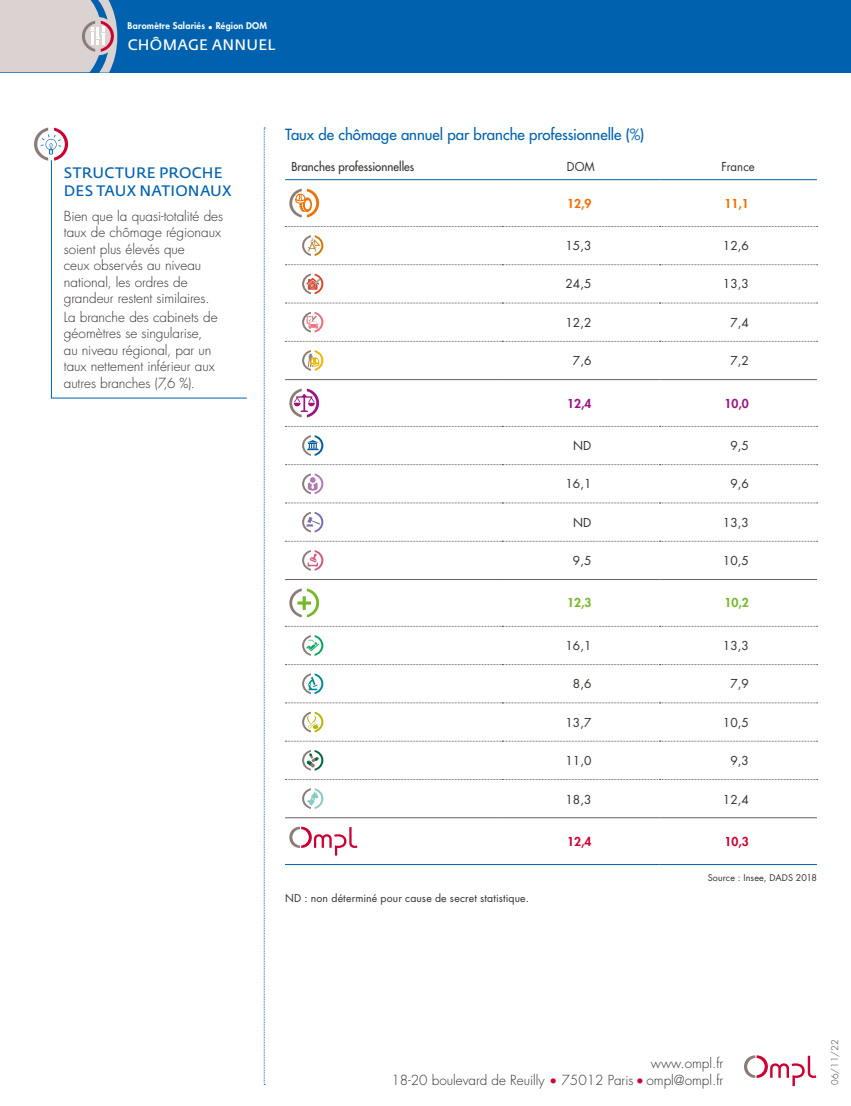
<style>
.page{position:relative;width:851px;height:1106px;background:#fff}
.page>*{position:absolute;margin:0;border:0;box-sizing:border-box;transform-origin:0 0}
.t1{font:500 15px "Futura Std";letter-spacing:-.005em;color:#0062ae}
.t2{font:15px/18px "Fedra Sans Std";letter-spacing:.01em;color:#0062ae}
.t3{font:15px "Fedra Sans Std";letter-spacing:.02em;color:#fff}
.t4{font:300 13.5px/16.5px "Futura Std";color:#352f2d}
.t5{font:12px "Futura Std";color:#352f2d}
.t6{font:500 12px "Futura Std";letter-spacing:.005em;color:#352f2d;scale:.95 1}
.t7{font:12px "Futura Std";color:#352f2d;scale:.95 1}
.t8{font:800 12px "Futura Std";color:#ee7100}
.t9{font:800 12px "Futura Std";color:#9d1380}
.t10{font:800 12px "Futura Std";color:#75b726}
.t11{font:800 12px "Futura Std";color:#cb0132}
.t12{font:10.5px "Futura Std";letter-spacing:.015em;color:#352f2d}
.t13{font:800 9px "Futura Std";letter-spacing:.025em;color:#fff}
.t14{font:9px "Futura Std";letter-spacing:.015em;color:#352f2d}
.t15{font:300 9px "Futura Std";color:#352f2d}
.s1{color:#cb0132}
</style>
<div class="page">
<div style="left:0;top:0;width:850px;height:72px;background:#0062ae"></div>
<svg style="left:264px;top:128px;width:1px;height:957px"></svg>
<svg style="left:34px;top:128px;width:34px;height:33px"></svg>
<svg style="left:51px;top:159px;width:196px;height:240px"></svg>
<svg style="left:744px;top:1055px;width:72px;height:31px"></svg>
<svg style="left:0;top:0;width:117px;height:73px;background:#cbc8cc"></svg>
<svg style="left:502px;top:180px;width:314px;height:446px"></svg>
<hr style="left:502px;top:379px;width:157px;height:1px;background:#6a5e5d">
<hr style="left:659px;top:379px;width:157px;height:1px;background:#6a5e5d">
<hr style="left:502px;top:579px;width:157px;height:1px;background:#6a5e5d">
<hr style="left:659px;top:579px;width:157px;height:1px;background:#6a5e5d">
<hr style="left:285px;top:179px;width:217px;height:1px;background:#0062ae">
<svg style="left:285px;top:226px;width:532px;height:1px"></svg>
<svg style="left:285px;top:264px;width:532px;height:1px"></svg>
<svg style="left:285px;top:303px;width:532px;height:1px"></svg>
<svg style="left:285px;top:341px;width:532px;height:1px"></svg>
<svg style="left:285px;top:426px;width:532px;height:1px"></svg>
<svg style="left:285px;top:464px;width:532px;height:1px"></svg>
<svg style="left:285px;top:502px;width:532px;height:1px"></svg>
<svg style="left:285px;top:541px;width:532px;height:1px"></svg>
<hr style="left:285px;top:379px;width:217px;height:1px;background:#6a5e5d">
<hr style="left:285px;top:579px;width:217px;height:1px;background:#6a5e5d">
<hr style="left:285px;top:817px;width:217px;height:1px;background:#6a5e5d">
<hr style="left:502px;top:179px;width:157px;height:1px;background:#0062ae">
<hr style="left:659px;top:179px;width:157px;height:1px;background:#0062ae">
<hr style="left:285px;top:864px;width:217px;height:1px;background:#0062ae">
<hr style="left:502px;top:864px;width:157px;height:1px;background:#0062ae">
<hr style="left:659px;top:864px;width:157px;height:1px;background:#0062ae">
<svg style="left:285px;top:626px;width:532px;height:1px"></svg>
<svg style="left:285px;top:664px;width:532px;height:1px"></svg>
<svg style="left:285px;top:702px;width:532px;height:1px"></svg>
<svg style="left:285px;top:741px;width:532px;height:1px"></svg>
<hr style="left:502px;top:817px;width:157px;height:1px;background:#6a5e5d">
<hr style="left:659px;top:817px;width:157px;height:1px;background:#6a5e5d">
<svg style="left:285px;top:779px;width:532px;height:1px"></svg>
<svg style="left:289px;top:189px;width:30px;height:28px"></svg>
<svg style="left:302px;top:235px;width:21px;height:21px"></svg>
<svg style="left:302px;top:273px;width:21px;height:21px"></svg>
<svg style="left:302px;top:312px;width:21px;height:20px"></svg>
<svg style="left:302px;top:350px;width:21px;height:21px"></svg>
<svg style="left:289px;top:388px;width:30px;height:29px"></svg>
<svg style="left:302px;top:435px;width:21px;height:21px"></svg>
<svg style="left:302px;top:473px;width:21px;height:21px"></svg>
<svg style="left:302px;top:512px;width:21px;height:20px"></svg>
<svg style="left:302px;top:550px;width:21px;height:20px"></svg>
<svg style="left:289px;top:588px;width:30px;height:29px"></svg>
<svg style="left:302px;top:635px;width:21px;height:21px"></svg>
<svg style="left:302px;top:673px;width:21px;height:21px"></svg>
<svg style="left:302px;top:711px;width:21px;height:21px"></svg>
<svg style="left:302px;top:750px;width:21px;height:20px"></svg>
<svg style="left:302px;top:788px;width:21px;height:21px"></svg>
<svg style="left:289px;top:826px;width:68px;height:29px"></svg>
<p class="t13" style="left:128px;top:20px;width:141px">Baromètre Salariés • Région DOM</p>
<p class="t3" style="left:128px;top:35px;width:149px">CHÔMAGE ANNUEL</p>
<p class="t2" style="left:64px;top:163px;width:169px">STRUCTURE PROCHE<br>DES TAUX NATIONAUX</p>
<p class="t4" style="left:64px;top:208px;width:161px">Bien que la quasi-totalité des taux de chômage régionaux soient plus élevés que<br>ceux observés au niveau national, les ordres de grandeur restent similaires.</p>
<p class="t4" style="left:64px;top:309px;width:155px">La branche des cabinets de géomètres se singularise, au niveau régional, par un taux nettement inférieur aux autres branches (7,6 %).</p>
<p class="t1" style="left:285px;top:125px;width:360px">Taux de chômage annuel par branche professionnelle (%)</p>
<p class="t6" style="left:291px;top:159px;width:131px">Branches professionnelles</p>
<p class="t7" style="left:566px;top:159px;width:31px">DOM</p>
<p class="t7" style="left:721px;top:159px;width:37px">France</p>
<p class="t8" style="left:567px;top:195px;width:26px">12,9</p>
<p class="t8" style="left:724px;top:195px;width:26px">11,1</p>
<p class="t5" style="left:565px;top:238px;width:27px">15,3</p>
<p class="t5" style="left:722px;top:238px;width:27px">12,6</p>
<p class="t5" style="left:565px;top:276px;width:27px">24,5</p>
<p class="t5" style="left:722px;top:276px;width:27px">13,3</p>
<p class="t5" style="left:565px;top:314px;width:27px">12,2</p>
<p class="t5" style="left:730px;top:314px;width:20px">7,4</p>
<p class="t5" style="left:573px;top:353px;width:20px">7,6</p>
<p class="t5" style="left:730px;top:353px;width:20px">7,2</p>
<p class="t9" style="left:567px;top:395px;width:26px">12,4</p>
<p class="t9" style="left:724px;top:395px;width:26px">10,0</p>
<p class="t5" style="left:573px;top:438px;width:20px">ND</p>
<p class="t5" style="left:730px;top:438px;width:20px">9,5</p>
<p class="t5" style="left:565px;top:476px;width:27px">16,1</p>
<p class="t5" style="left:730px;top:476px;width:20px">9,6</p>
<p class="t5" style="left:573px;top:514px;width:20px">ND</p>
<p class="t5" style="left:722px;top:514px;width:27px">13,3</p>
<p class="t5" style="left:573px;top:553px;width:20px">9,5</p>
<p class="t5" style="left:722px;top:553px;width:27px">10,5</p>
<p class="t10" style="left:567px;top:595px;width:26px">12,3</p>
<p class="t10" style="left:724px;top:595px;width:26px">10,2</p>
<p class="t5" style="left:565px;top:638px;width:27px">16,1</p>
<p class="t5" style="left:722px;top:638px;width:27px">13,3</p>
<p class="t5" style="left:573px;top:676px;width:20px">8,6</p>
<p class="t5" style="left:730px;top:676px;width:20px">7,9</p>
<p class="t5" style="left:565px;top:714px;width:27px">13,7</p>
<p class="t5" style="left:722px;top:714px;width:27px">10,5</p>
<p class="t5" style="left:565px;top:753px;width:27px">11,0</p>
<p class="t5" style="left:730px;top:753px;width:20px">9,3</p>
<p class="t5" style="left:565px;top:791px;width:27px">18,3</p>
<p class="t5" style="left:722px;top:791px;width:27px">12,4</p>
<p class="t11" style="left:567px;top:833px;width:26px">12,4</p>
<p class="t11" style="left:724px;top:833px;width:26px">10,3</p>
<p class="t14" style="left:707px;top:872px;width:111px">Source : Insee, DADS 2018</p>
<p class="t12" style="left:285px;top:891px;width:245px">ND : non déterminé pour cause de secret statistique.</p>
<p class="t4" style="left:391px;top:1055px;width:333px;text-align:right">www.ompl.fr<br>18-20 boulevard de Reuilly <span class="s1">•</span> 75012 Paris <span class="s1">•</span> ompl@ompl.fr</p>
<p class="t15" style="left:829px;top:1084px;width:46px;rotate:-90deg">06/11/22</p>
</div>
